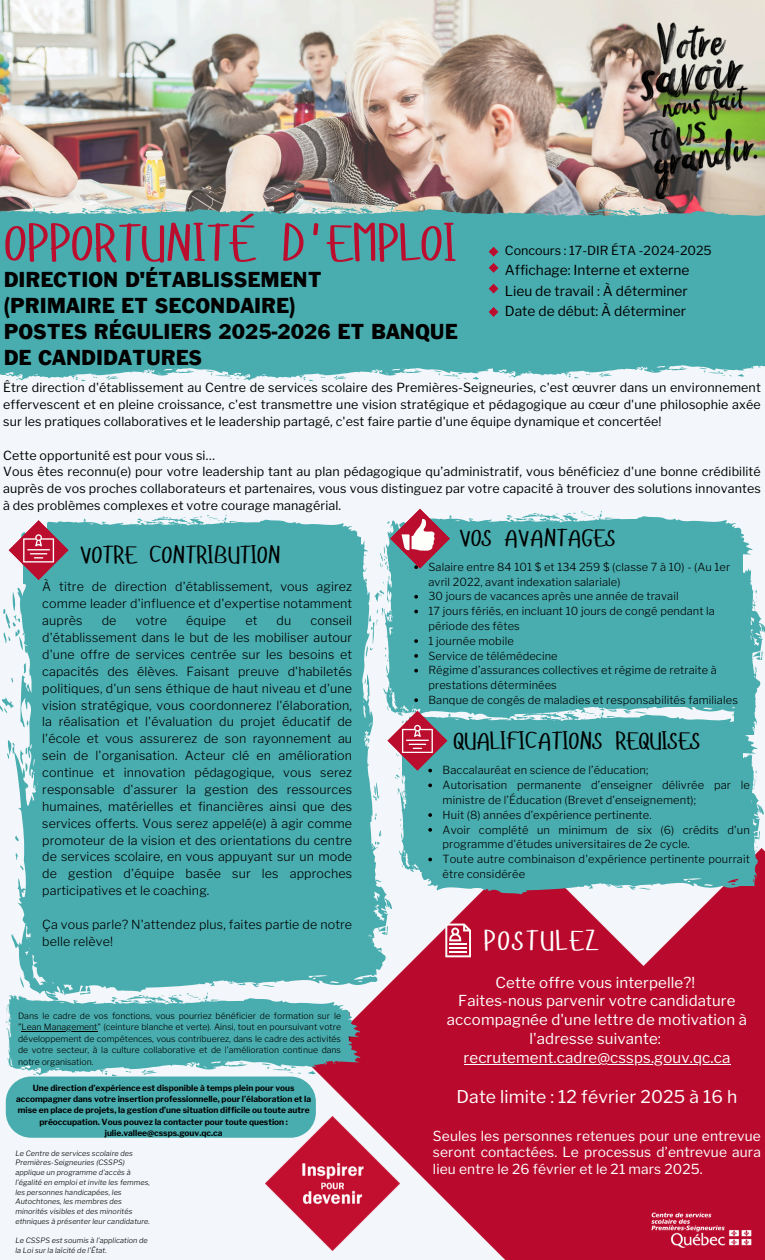
<style>
.page{position:relative;width:765px;height:1260px;background:#f3f6fa}
.page>*{position:absolute;margin:0;border:0;box-sizing:border-box;transform-origin:0 0}
.t1{font:52.75px "Hangyaboly";color:#bb0d2e}
.t2{font:28.75px "Hangyaboly";letter-spacing:.07em;color:#fff}
.t3{font:25px "Hangyaboly";color:#000}
.t4{font:24.75px "Hangyaboly";color:#000}
.t5{font:22.5px/26.2px "Franklin Gothic";color:#000}
.t6{font:17.5px "Libre Franklin";letter-spacing:.01em;color:#fff}
.t7{font:15px/18.8px "Libre Franklin";letter-spacing:.01em;color:#fff;text-align:center}
.t8{font:13.75px/16.9px "Libre Franklin";letter-spacing:.01em;color:#fff;text-align:justify}
.t9{font:13.75px "Libre Franklin";color:#000}
.t10{font:300 12.5px/16.9px "Libre Franklin";letter-spacing:.01em;color:#000;text-align:justify}
.t11{font:12.5px/16.9px "Libre Franklin";letter-spacing:.01em;color:#000;text-align:justify}
.t12{font:300 11.12px/14.8px "Libre Franklin";letter-spacing:.01em;color:#000}
.t13{font:300 8.62px/11.5px "Libre Franklin";color:#000;text-align:justify}
.t14{font:700 8.38px/11.1px "Libre Franklin";color:#000;text-align:center}
.t15{font:italic 300 7.25px/9.8px "Libre Franklin";letter-spacing:.01em;color:#000}
</style>
<div class="page">
<img style="left:0;top:0;width:765px;height:204px">
<div style="left:0;top:227px;width:765px;height:133px;background:#49adaf"></div>
<div style="left:331px;top:850px;width:434px;height:410px;background:#b90a2d"></div>
<img style="left:265px;top:1116px;width:134px;height:134px">
<hr style="left:464px;top:1064px;width:266px;height:1px;background:#fff">
<img style="left:643px;top:1204px;width:116px;height:51px">
<svg style="left:0;top:360px;width:765px;height:22px"></svg>
<svg style="left:489px;top:263px;width:10px;height:10px"></svg>
<svg style="left:0;top:204px;width:765px;height:53px"></svg>
<svg style="left:489px;top:307px;width:10px;height:10px"></svg>
<svg style="left:488px;top:283px;width:11px;height:11px"></svg>
<svg style="left:19px;top:957px;width:373px;height:35px;fill:#49adaf"></svg>
<img style="left:641px;top:22px;width:122px;height:177px">
<svg style="left:8px;top:508px;width:751px;height:449px;background:#65adb1"></svg>
<svg style="left:5px;top:992px;width:356px;height:146px"></svg>
<h3 class="t1" style="left:4px;top:209px;width:454px">OPPORTUNITÉ D'EMPLOI</h3>
<p class="t11" style="left:505px;top:242px;width:208px">Concours : 17-DIR ÉTA -2024-2025</p>
<p class="t9" style="left:505px;top:262px;width:186px">Affichage: Interne et externe</p>
<p class="t9" style="left:505px;top:283px;width:184px">Lieu de travail : À déterminer</p>
<h6 class="t9" style="left:505px;top:302px;width:183px">Date de début: À déterminer</h6>
<h6 class="t5" style="left:4px;top:268px;width:455px">DIRECTION D'ÉTABLISSEMENT<br>(PRIMAIRE ET SECONDAIRE)<br>POSTES RÉGULIERS 2025-2026 ET BANQUE<br>DE CANDIDATURES</h6>
<p class="t11" style="left:3px;top:379px;width:759px">Être direction d'établissement au Centre de services scolaire des Premières-Seigneuries, c'est œuvrer dans un environnement effervescent et en pleine croissance, c'est transmettre une vision stratégique et pédagogique au cœur d'une philosophie axée sur les pratiques collaboratives et le leadership partagé, c'est faire partie d'une équipe dynamique et concertée!</p>
<p class="t11" style="left:3px;top:447px;width:759px;text-align:left">Cette opportunité est pour vous si…<br>Vous êtes reconnu(e) pour votre leadership tant au plan pédagogique qu’administratif, vous bénéficiez d'une bonne crédibilité auprès de vos proches collaborateurs et partenaires, vous vous distinguez par votre capacité à trouver des solutions innovantes à des problèmes complexes et votre courage managérial.</p>
<p class="t3" style="left:80px;top:539px;width:202px">VOTRE CONTRIBUTION</p>
<p class="t10" style="left:42px;top:578px;width:311px">À titre de direction d'établissement, vous agirez comme leader d'influence et d'expertise notamment auprès</p>
<p class="t10" style="left:102px;top:612px;width:16px">de</p>
<p class="t10" style="left:136px;top:612px;width:33px">votre</p>
<p class="t10" style="left:186px;top:612px;width:42px">équipe</p>
<p class="t10" style="left:245px;top:612px;width:14px">et</p>
<p class="t10" style="left:277px;top:612px;width:16px">du</p>
<p class="t10" style="left:42px;top:612px;width:311px;text-indent:268px">conseil d'établissement dans le but de les mobiliser autour d'une offre de services centrée sur les besoins et capacités des élèves. Faisant preuve d'habiletés politiques, d'un sens éthique de haut niveau et d'une vision stratégique, vous coordonnerez l'élaboration, la réalisation et l'évaluation du projet éducatif de l'école et vous assurerez de son rayonnement au sein de l'organisation. Acteur clé en amélioration continue et innovation pédagogique, vous serez responsable d'assurer la gestion des ressources humaines, matérielles et financières ainsi que des services offerts. Vous serez appelé(e) à agir comme promoteur de la vision et des orientations du centre de services scolaire, en vous appuyant sur un mode de gestion d'équipe basée sur les approches participatives et le coaching.</p>
<p class="t10" style="left:42px;top:916px;width:311px">Ça vous parle? N'attendez plus, faites partie de notre belle relève!</p>
<p class="t13" style="left:21px;top:1008px;width:331px">Dans le cadre de vos fonctions, vous pourriez bénéficier de formation sur le "Lean</p>
<p class="t13" style="left:21px;top:1020px;width:331px">Management" (ceinture blanche et verte). Ainsi, tout en poursuivant votre développement de compétences, vous contribuerez, dans le cadre des activités de votre secteur, à la culture collaborative et de l'amélioration continue dans notre organisation.</p>
<p class="t13" style="left:18px;top:1010px;width:324px">Dans le cadre de vos fonctions, vous pourriez bénéficier de formation sur le "Lean Management" (ceinture blanche et verte). Ainsi, tout en poursuivant votre</p>
<p class="t13" style="left:18px;top:1033px;width:324px">développement de compétences, vous contribuerez, dans le cadre des activités de votre secteur, à la culture collaborative et de l'amélioration continue dans notre organisation.</p>
<p class="t14" style="left:16px;top:1083px;width:297px">Une direction d’expérience est disponible à temps plein pour vous accompagner dans votre insertion professionnelle, pour l’élaboration et la mise en place de projets, la gestion d’une situation difficile ou toute autre préoccupation. Vous pouvez la contacter pour toute question : julie.vallee@cssps.gouv.qc.ca</p>
<h3 class="t15" style="left:15px;top:1148px;width:136px">Le Centre de services scolaire des Premières-Seigneuries (CSSPS) applique un programme d’accès à l’égalité en emploi et invite les femmes, les personnes handicapées, les Autochtones, les membres des minorités visibles et des minorités ethniques à présenter leur candidature.</h3>
<p class="t15" style="left:15px;top:1236px;width:134px">Le CSSPS est soumis à l’application de la Loi sur la laïcité de l’État.</p>
<p class="t4" style="left:460px;top:522px;width:158px">VOS AVANTAGES</p>
<p class="t12" style="left:429px;top:560px;width:303px">Salaire entre 84 101 $ et 134 259 $ (classe 7 à 10) - (Au 1er avril 2022, avant indexation salariale)</p>
<h1 class="t12" style="left:429px;top:589px;width:252px">30 jours de vacances après une année de travail</h1>
<p class="t12" style="left:429px;top:604px;width:288px">17 jours fériés, en incluant 10 jours de congé pendant la période des fêtes</p>
<h6 class="t12" style="left:429px;top:633px;width:87px">1 journée mobile</h6>
<p class="t12" style="left:429px;top:648px;width:131px">Service de télémédecine</p>
<h3 class="t12" style="left:429px;top:663px;width:290px">Régime d’assurances collectives et régime de retraite à prestations déterminées</h3>
<p class="t12" style="left:429px;top:693px;width:311px">Banque de congés de maladies et responsabilités familiales</p>
<p class="t3" style="left:453px;top:725px;width:249px">QUALIFICATIONS REQUISES</p>
<p class="t12" style="left:443px;top:763px;width:207px">Baccalauréat en science de l’éducation;</p>
<p class="t12" style="left:443px;top:778px;width:309px">Autorisation permanente d’enseigner délivrée par le ministre de l’Éducation (Brevet d’enseignement);</p>
<p class="t12" style="left:443px;top:807px;width:211px">Huit (8) années d’expérience pertinente.</p>
<p class="t12" style="left:443px;top:822px;width:309px">Avoir complété un minimum de six (6) crédits d'un programme d'études universitaires de 2e cycle.</p>
<p class="t12" style="left:443px;top:852px;width:309px">Toute autre combinaison d'expérience pertinente pourrait être considérée</p>
<p class="t2" style="left:484px;top:922px;width:117px">POSTULEZ</p>
<p class="t7" style="left:447px;top:973px;width:301px">Cette offre vous interpelle?!<br>Faites-nous parvenir votre candidature accompagnée d'une lettre de motivation à l'adresse suivante:</p>
<p class="t7" style="left:464px;top:1048px;width:268px">recrutement.cadre@cssps.gouv.qc.ca</p>
<p class="t6" style="left:456px;top:1086px;width:282px">Date limite : 12 février 2025 à 16 h</p>
<p class="t8" style="left:433px;top:1127px;width:329px">Seules les personnes retenues pour une entrevue seront contactées. Le processus d’entrevue aura lieu entre le 26 février et le 21 mars 2025.</p>
</div>
